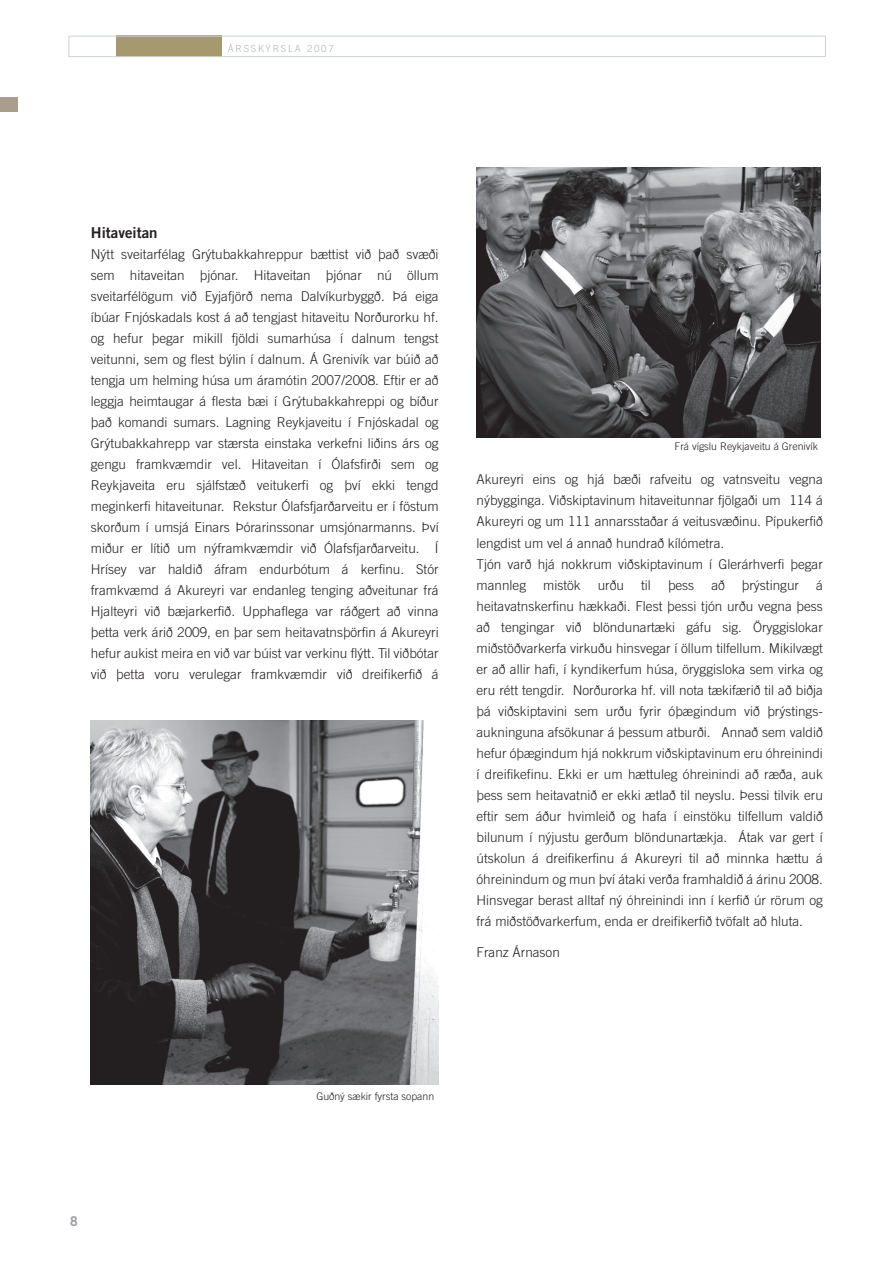
<style>
.page{position:relative;width:891px;height:1263px;background:#fff}
.page>*{position:absolute;margin:0;border:0;box-sizing:border-box;transform-origin:0 0}
.t1{font:15px "Trade Gothic Bold Two";color:#231f20}
.t2{font:300 13.5px/21px "Trade Gothic";color:#231f20;text-align:justify}
.t3{font:700 13.5px "Trade Gothic";color:#9b9fa5}
.t4{font:300 10.5px "Trade Gothic";color:#231f20}
.t5{font:300 9.75px "Trade Gothic";letter-spacing:.175em;color:#b0b6b8}
</style>
<div class="page">
<div style="left:0;top:98px;width:17px;height:14px;background:#aa9d8e"></div>
<img style="left:90px;top:720px;width:348px;height:364px">
<img style="left:476px;top:168px;width:344px;height:269px">
<div style="left:116px;top:36px;width:106px;height:21px;background:#a7996e"></div>
<div style="left:69px;top:36px;width:756px;height:21px;border:1px solid #cdd3d5"></div>
<p class="t5" style="left:228px;top:45px;width:107px">ÁRSSKÝRSLA 2007</p>
<p class="t1" style="left:91px;top:227px;width:68px">Hitaveitan</p>
<p class="t2" style="left:91px;top:244px;width:349px">Nýtt sveitarfélag Grýtubakkahreppur bættist við það svæði sem hitaveitan þjónar. Hitaveitan þjónar nú öllum sveitarfélögum við Eyjafjörð nema Dalvíkurbyggð. Þá eiga íbúar Fnjóskadals kost á að tengjast hitaveitu Norðurorku hf. og hefur þegar mikill fjöldi sumarhúsa í dalnum tengst veitunni, sem og flest býlin í dalnum. Á Grenivík var búið að tengja um helming húsa um áramótin 2007/2008. Eftir er að leggja heimtaugar á flesta bæi í Grýtubakkahreppi og bíður það komandi sumars. Lagning Reykjaveitu í Fnjóskadal og Grýtubakkahrepp var stærsta einstaka verkefni liðins árs og gengu framkvæmdir vel. Hitaveitan í Ólafsfirði sem og Reykjaveita eru sjálfstæð veitukerfi og því ekki tengd meginkerfi hitaveitunar. Rekstur Ólafsfjarðarveitu er í föstum skorðum í umsjá Einars Þórarinssonar umsjónarmanns. Því miður er lítið um nýframkvæmdir við Ólafsfjarðarveitu. Í Hrísey var haldið áfram endurbótum á kerfinu. Stór framkvæmd á Akureyri var endanleg tenging aðveitunar frá Hjalteyri við bæjarkerfið. Upphaflega var ráðgert að vinna þetta verk árið 2009, en þar sem heitavatnsþörfin á Akureyri hefur aukist meira en við var búist var verkinu flýtt. Til viðbótar við þetta voru verulegar framkvæmdir við dreifikerfið á</p>
<p class="t4" style="left:674px;top:443px;width:145px">Frá vígslu Reykjaveitu á Grenivík</p>
<p class="t2" style="left:476px;top:470px;width:348px;text-align:left">Akureyri eins og hjá bæði rafveitu og vatnsveitu vegna nýbygginga. Viðskiptavinum hitaveitunnar fjölgaði um 114 á Akureyri og um 111 annarsstaðar á veitusvæðinu. Pípukerfið lengdist um vel á annað hundrað kílómetra.<br>Tjón varð hjá nokkrum viðskiptavinum í Glerárhverfi þegar mannleg</p>
<p class="t2" style="left:543px;top:575px;width:39px">mistök</p>
<p class="t2" style="left:597px;top:575px;width:28px">urðu</p>
<p class="t2" style="left:641px;top:575px;width:11px">til</p>
<p class="t2" style="left:668px;top:575px;width:28px">þess</p>
<p class="t2" style="left:711px;top:575px;width:15px">að</p>
<p class="t2" style="left:742px;top:575px;width:58px">þrýstingur</p>
<p class="t2" style="left:476px;top:575px;width:348px;text-indent:339px">á heitavatnskerfinu hækkaði. Flest þessi tjón urðu vegna þess að tengingar við blöndunartæki gáfu sig. Öryggislokar miðstöðvarkerfa virkuðu hinsvegar í öllum tilfellum. Mikilvægt er að allir hafi, í kyndikerfum húsa, öryggisloka sem virka og eru rétt tengdir. Norðurorka hf. vill nota tækifærið til að biðja þá viðskiptavini sem urðu fyrir óþægindum við þrýstings&shy;aukninguna afsökunar á þessum atburði. Annað sem valdið hefur óþægindum hjá nokkrum viðskiptavinum eru óhreinindi í dreifikefinu. Ekki er um hættuleg óhreinindi að ræða, auk þess sem heitavatnið er ekki ætlað til neyslu. Þessi tilvik eru eftir sem áður hvimleið og hafa í einstöku tilfellum valdið bilunum í nýjustu gerðum blöndunartækja. Átak var gert í útskolun á dreifikerfinu á Akureyri til að minnka hættu á óhreinindum og mun því átaki verða framhaldið á árinu 2008.<br>Hinsvegar berast alltaf ný óhreinindi inn í kerfið úr rörum og frá miðstöðvarkerfum, enda er dreifikerfið tvöfalt að hluta.</p>
<p class="t2" style="left:476px;top:943px;width:85px">Franz Árnason</p>
<p class="t3" style="left:70px;top:1216px;width:9px">8</p>
<p class="t4" style="left:316px;top:1092px;width:119px">Guðný sækir fyrsta sopann</p>
</div>
